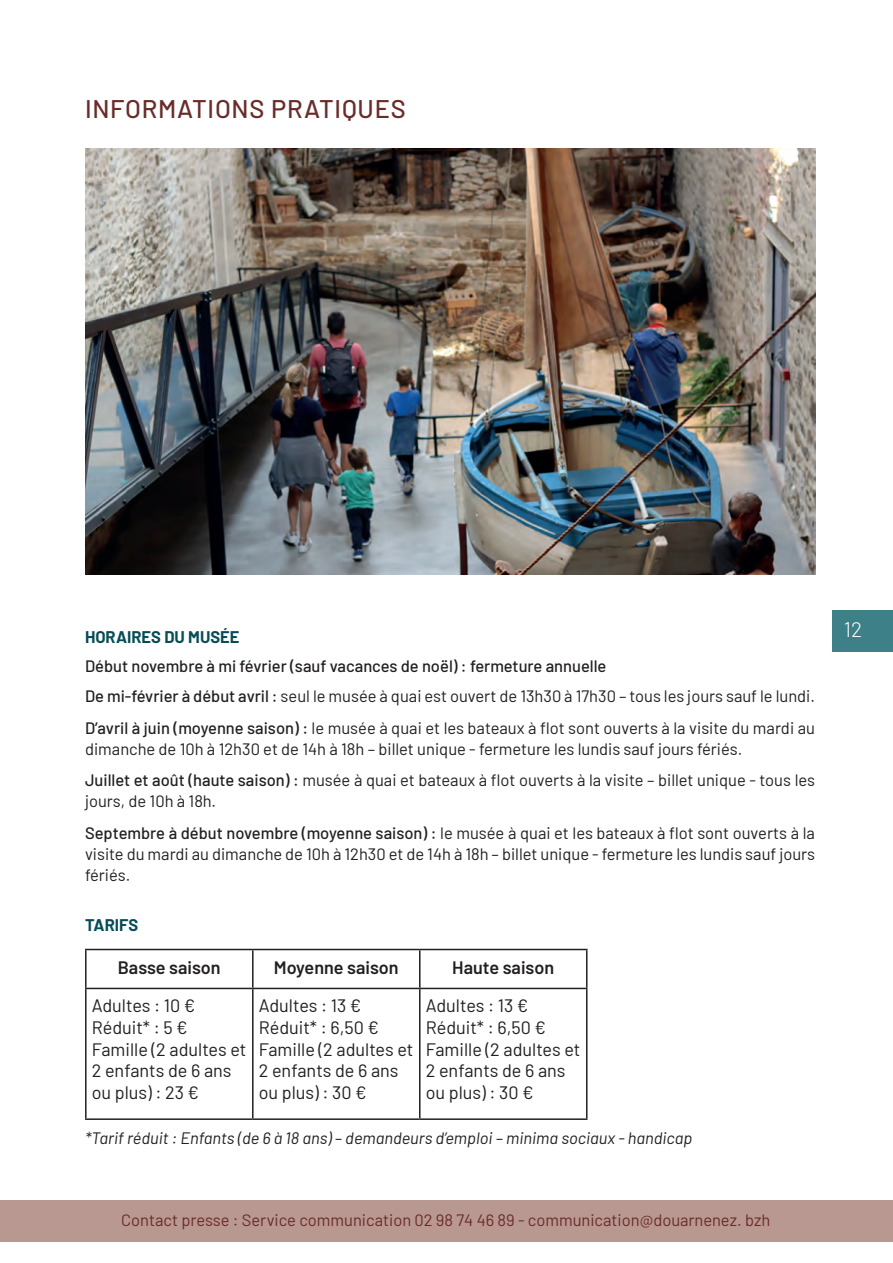
<style>
.page{position:relative;width:893px;height:1263px;background:#fff}
.page>*{position:absolute;margin:0;border:0;box-sizing:border-box;transform-origin:0 0}
.t1{font:500 25.5px "Barlow";letter-spacing:.03em;color:#692c2a}
.t2{font:300 21px "Barlow";color:#fff}
.t3{font:18px/21.6px "Barlow";color:#231f20}
.t4{font:600 18px "Barlow";color:#231f20}
.t5{font:16.5px/30.9px "Barlow";color:#231f20}
.t6{font:italic 16.5px "Barlow";color:#231f20}
.t7{font:16.5px "Barlow";color:#692c2a}
.t8{font:700 16.5px "Barlow";color:#064d56}
.s1{font-weight:500}
</style>
<div class="page">
<hr style="left:85px;top:949px;width:168px;height:1px;background:#231f20">
<hr style="left:85px;top:950px;width:2px;height:38px;background:#231f20">
<hr style="left:253px;top:949px;width:167px;height:1px;background:#231f20">
<hr style="left:252px;top:950px;width:2px;height:38px;background:#231f20">
<hr style="left:420px;top:949px;width:167px;height:1px;background:#231f20">
<hr style="left:419px;top:950px;width:1px;height:38px;background:#231f20">
<hr style="left:586px;top:950px;width:1px;height:38px;background:#231f20">
<hr style="left:85px;top:988px;width:168px;height:1px;background:#231f20">
<hr style="left:85px;top:989px;width:2px;height:129px;background:#231f20">
<hr style="left:253px;top:988px;width:167px;height:1px;background:#231f20">
<hr style="left:252px;top:989px;width:2px;height:129px;background:#231f20">
<hr style="left:420px;top:988px;width:167px;height:1px;background:#231f20">
<hr style="left:419px;top:989px;width:1px;height:129px;background:#231f20">
<hr style="left:586px;top:989px;width:1px;height:129px;background:#231f20">
<hr style="left:85px;top:1118px;width:168px;height:2px;background:#231f20">
<hr style="left:253px;top:1118px;width:167px;height:2px;background:#231f20">
<hr style="left:420px;top:1118px;width:167px;height:2px;background:#231f20">
<div style="left:0;top:1200px;width:893px;height:42px;background:#b99891"></div>
<img style="left:85px;top:149px;width:730px;height:425px">
<div style="left:832px;top:611px;width:61px;height:41px;background:#3d8088"></div>
<h1 class="t1" style="left:85px;top:90px;width:322px">INFORMATIONS PRATIQUES</h1>
<p class="t8" style="left:85px;top:625px;width:156px">HORAIRES DU MUSÉE</p>
<p class="t5" style="left:85px;top:649px;width:731px"><span class="s1">Début novembre à mi février (sauf vacances de noël) : fermeture annuelle<br>De mi-février à début avril :</span> seul le musée à quai est ouvert de 13h30 à 17h30 – tous les jours sauf le lundi.<br><span class="s1">D’avril à juin (moyenne saison) :</span> le musée à quai et les bateaux à flot sont ouverts à la visite du mardi au</p>
<p class="t5" style="left:85px;top:731px;width:731px;line-height:31.5px">dimanche de 10h à 12h30 et de 14h à 18h – billet unique - fermeture les lundis sauf jours fériés.<br><span class="s1">Juillet et août (haute saison) :</span> musée à quai et bateaux à flot ouverts à la visite – billet unique - tous les</p>
<p class="t5" style="left:85px;top:784px;width:731px;line-height:31.5px">jours, de 10h à 18h.<br><span class="s1">Septembre à début novembre (moyenne saison) :</span> le musée à quai et les bateaux à flot sont ouverts à la</p>
<p class="t5" style="left:85px;top:842px;width:732px;line-height:21px">visite du mardi au dimanche de 10h à 12h30 et de 14h à 18h – billet unique - fermeture les lundis sauf jours fériés.</p>
<p class="t8" style="left:85px;top:912px;width:55px">TARIFS</p>
<p class="t4" style="left:118px;top:954px;width:104px">Basse saison</p>
<p class="t4" style="left:274px;top:954px;width:126px">Moyenne saison</p>
<p class="t4" style="left:452px;top:954px;width:104px">Haute saison</p>
<p class="t3" style="left:92px;top:994px;width:156px">Adultes : 10 €<br>Réduit* : 5 €<br>Famille (2 adultes et<br>2 enfants de 6 ans ou plus) : 23 €</p>
<p class="t3" style="left:259px;top:994px;width:156px">Adultes : 13 €<br>Réduit* : 6,50 €<br>Famille (2 adultes et<br>2 enfants de 6 ans ou plus) : 30 €</p>
<p class="t3" style="left:426px;top:994px;width:156px">Adultes : 13 €<br>Réduit* : 6,50 €<br>Famille (2 adultes et<br>2 enfants de 6 ans ou plus) : 30 €</p>
<p class="t6" style="left:85px;top:1126px;width:609px">*Tarif réduit : Enfants (de 6 à 18 ans) – demandeurs d’emploi – minima sociaux - handicap</p>
<p class="t7" style="left:121px;top:1208px;width:650px">Contact presse : Service communication 02 98 74 46 89 - communication@douarnenez. bzh</p>
<p class="t2" style="left:844px;top:614px;width:20px">12</p>
</div>
